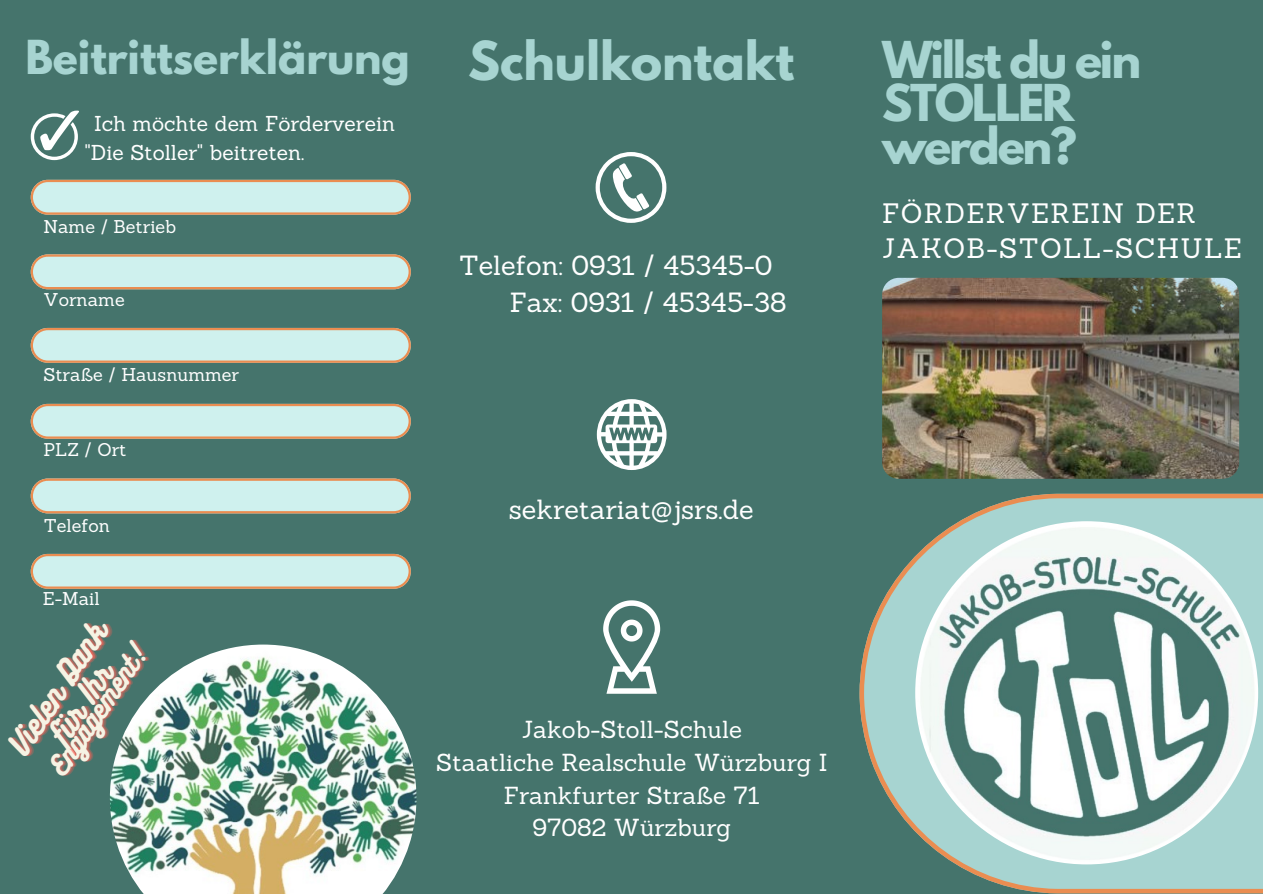
<style>
.page{position:relative;width:1263px;height:894px;background:#fff}
.page>*{position:absolute;margin:0;border:0;box-sizing:border-box;transform-origin:0 0}
.t1{font:700 47.55px "League Spartan";color:#a7d4d1}
.t2{font:700 45px/42.8px "League Spartan";letter-spacing:-.05em;color:#a7d4d1}
.t3{font:700 41.55px "League Spartan";color:#a7d4d1}
.t4{font:29.25px "Bukhari Script";color:#f6f3e4}
.t5{font:27.3px/34.8px "Sanchez";letter-spacing:.05em;color:#fff}
.t6{font:27px/37px "Sanchez";color:#fff}
.t7{font:25.65px "Bukhari Script";color:#f6f3e4}
.t8{font:24px/32.5px "Sanchez";color:#fff;text-align:center}
.t9{font:21px/29.2px "Sanchez";color:#fff}
.t10{font:18px "Sanchez";color:#fff}
</style>
<div class="page">
<div style="left:0;top:0;width:1263px;height:893px;background:#45746c"></div>
<svg style="left:859px;top:493px;width:404px;height:400px"></svg>
<svg style="left:596px;top:152px;width:70px;height:71px"></svg>
<svg style="left:597px;top:399px;width:69px;height:71px"></svg>
<svg style="left:603px;top:600px;width:57px;height:93px"></svg>
<svg style="left:31px;top:180px;width:380px;height:35px"></svg>
<svg style="left:31px;top:254px;width:380px;height:35px"></svg>
<svg style="left:31px;top:328px;width:380px;height:35px"></svg>
<svg style="left:31px;top:404px;width:380px;height:34px"></svg>
<svg style="left:31px;top:553px;width:380px;height:35px"></svg>
<svg style="left:31px;top:478px;width:380px;height:35px"></svg>
<svg style="left:31px;top:111px;width:48px;height:49px"></svg>
<img style="left:915px;top:521px;width:343px;height:343px;border-radius:50%">
<img style="left:110px;top:644px;width:306px;height:249px">
<img style="left:882px;top:278px;width:357px;height:200px;border-radius:17px">
<svg style="left:111px;top:650px;width:34px;height:44px"></svg>
<h3 class="t3" style="left:25px;top:37px;width:386px">Beitrittserklärung</h3>
<p class="t9" style="left:85px;top:109px;width:312px;text-indent:9px">Ich möchte dem Förderverein "Die Stoller" beitreten.</p>
<p class="t10" style="left:43px;top:214px;width:134px">Name / Betrieb</p>
<p class="t10" style="left:43px;top:288px;width:83px">Vorname</p>
<p class="t10" style="left:43px;top:362px;width:197px">Straße / Hausnummer</p>
<p class="t10" style="left:43px;top:437px;width:85px">PLZ / Ort</p>
<p class="t10" style="left:44px;top:514px;width:68px">Telefon</p>
<p class="t10" style="left:43px;top:586px;width:58px">E-Mail</p>
<p class="t4" style="left:0;top:741px;width:153px;rotate:-57deg">Vielen Dank</p>
<p class="t7" style="left:42px;top:761px;width:150px;rotate:-55deg">Engagement!</p>
<p class="t4" style="left:41px;top:729px;width:89px;rotate:-57deg">für Ihr</p>
<h1 class="t1" style="left:468px;top:37px;width:327px">Schulkontakt</h1>
<p class="t6" style="left:510px;top:247px;width:278px;text-indent:-51px">Telefon: 0931 / 45345-0<br>Fax: 0931 / 45345-38</p>
<p class="t6" style="left:509px;top:490px;width:246px">sekretariat@jsrs.de</p>
<p class="t8" style="left:436px;top:713px;width:393px">Jakob-Stoll-Schule<br>Staatliche Realschule Würzburg I<br>Frankfurter Straße 71<br>97082 Würzburg</p>
<h2 class="t2" style="left:882px;top:44px;width:260px">Willst du ein<br>STOLLER werden?</h2>
<p class="t5" style="left:882px;top:196px;width:361px">FÖRDERVEREIN DER<br>JAKOB-STOLL-SCHULE</p>
</div>
